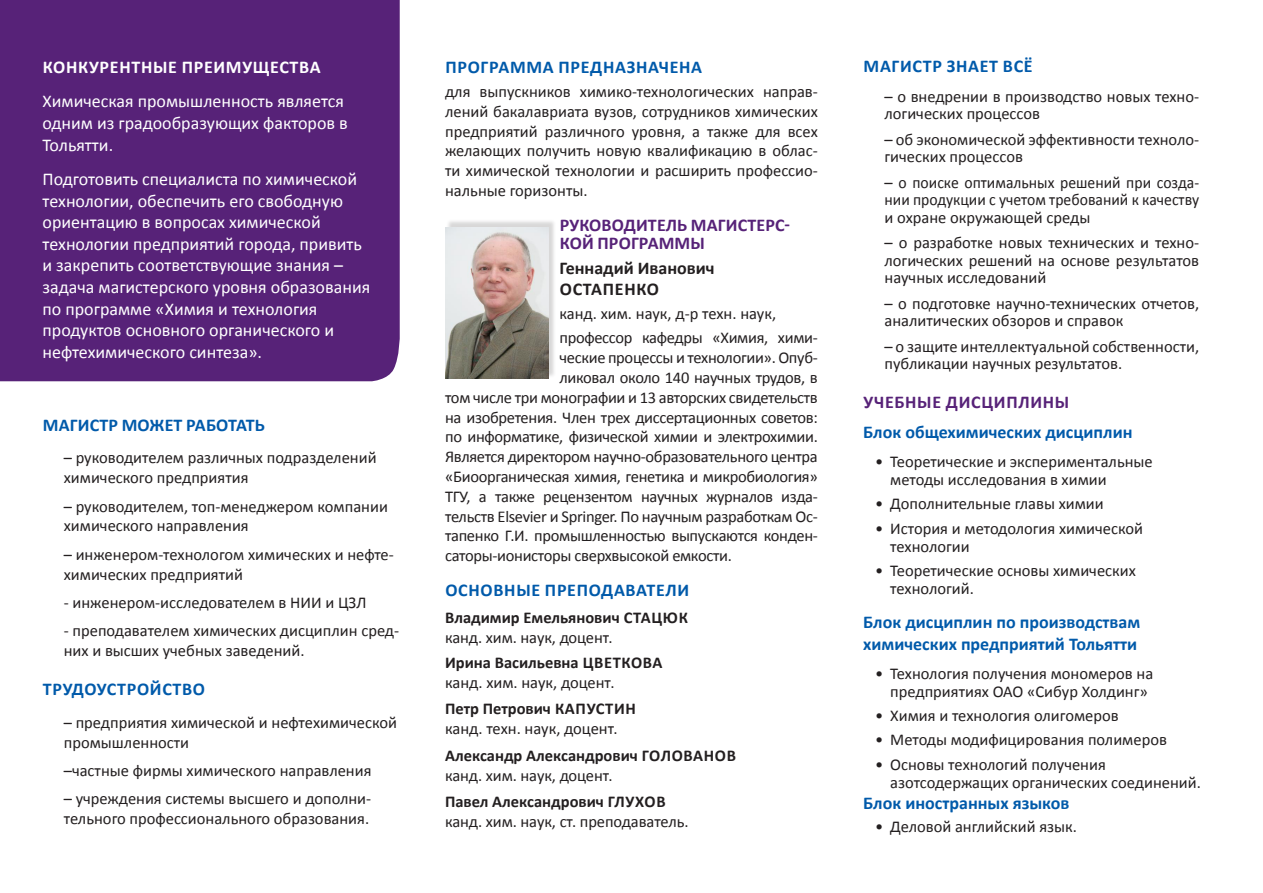
<style>
.page{position:relative;width:1263px;height:893px;background:#fff}
.page>*{position:absolute;margin:0;border:0;box-sizing:border-box;transform-origin:0 0}
.заголовки{font:18px/21.6px "Calibri";color:#fff}
.заг2{font:700 18px/21.6px "Calibri";color:#015aaa}
.заголовки-2{font:700 18px "Calibri";letter-spacing:.04em;color:#015aaa}
._11_авто{font:700 18px/18px "Calibri";letter-spacing:.01em;color:#572278}
.текст{font:700 18px/21px "Calibri";color:#231f20}
.заголовки-3{font:700 18px "Calibri";letter-spacing:.04em;color:#fff}
.текст-2{font:700 18px "Calibri";letter-spacing:.04em;color:#015aaa}
.текст-3{font:700 18px "Calibri";letter-spacing:.01em;color:#015aaa}
.заголовки-4{font:700 18px "Calibri";letter-spacing:.04em;color:#572278}
._11_авто-2{font:16.5px/19.8px "Calibri";letter-spacing:-.015em;color:#231f20}
.заголовки-5{font:16.5px/17.2px "Calibri";color:#231f20}
._11_авто-3{font:700 16.5px "Calibri";color:#231f20}
</style>
<div class="page">
<div style="left:0;top:0;width:400px;height:381px;background:#572278"></div>
<div style="left:446px;top:220px;width:111px;height:158px;background:#231f20;opacity:.18"></div>
<img style="left:445px;top:227px;width:104px;height:151px">
<p class="заголовки-3" style="left:43px;top:56px;width:279px">КОНКУРЕНТНЫЕ ПРЕИМУЩЕСТВА</p>
<p class="заголовки" style="left:43px;top:91px;width:307px">Химическая промышленность является одним из градообразующих факторов в<br>Тольятти.</p>
<p class="заголовки" style="left:43px;top:168px;width:329px">Подготовить специалиста по химической технологии, обеспечить его свободную ориентацию в вопросах химической технологии предприятий города, привить и закрепить соответствующие знания – задача магистерского уровня образования по программе «Химия и технология продуктов основного органического и нефтехимического синтеза».</p>
<p class="текст-3" style="left:43px;top:413px;width:223px">МАГИСТР МОЖЕТ РАБОТАТЬ</p>
<p class="_11_авто-2" style="left:64px;top:448px;width:314px">– руководителем различных подразделений химического предприятия</p>
<p class="_11_авто-2" style="left:64px;top:496px;width:326px">– руководителем, топ-менеджером компании химического направления</p>
<p class="_11_авто-2" style="left:64px;top:544px;width:332px">– инженером-технологом химических и нефте&shy;химических предприятий</p>
<p class="_11_авто-2" style="left:64px;top:592px;width:304px">- инженером-исследователем в НИИ и ЦЗЛ</p>
<p class="_11_авто-2" style="left:64px;top:621px;width:337px">- преподавателем химических дисциплин сред&shy;них и высших учебных заведений.</p>
<p class="заголовки-2" style="left:43px;top:678px;width:164px">ТРУДОУСТРОЙСТВО</p>
<p class="_11_авто-2" style="left:64px;top:712px;width:335px">– предприятия химической и нефтехимической промышленности</p>
<p class="_11_авто-2" style="left:64px;top:760px;width:309px">–частные фирмы химического направления</p>
<p class="_11_авто-2" style="left:64px;top:789px;width:309px">– учреждения системы высшего и дополни&shy;тельного профессионального образования.</p>
<p class="заголовки-2" style="left:445px;top:56px;width:258px">ПРОГРАММА ПРЕДНАЗНАЧЕНА</p>
<p class="заголовки-5" style="left:445px;top:82px;width:374px;line-height:19.8px;text-align:justify">для выпускников химико-технологических направ&shy;лений бакалавриата вузов, сотрудников химических предприятий различного уровня, а также для всех желающих получить новую квалификацию в облас&shy;ти химической технологии и расширить профессио&shy;нальные горизонты.</p>
<p class="_11_авто" style="left:560px;top:216px;width:232px">РУКОВОДИТЕЛЬ МАГИСТЕРС-<br>КОЙ ПРОГРАММЫ</p>
<p class="текст" style="left:559px;top:258px;width:157px">Геннадий Иванович<br>ОСТАПЕНКО</p>
<p class="_11_авто-2" style="left:559px;top:304px;width:218px">канд. хим. наук, д-р техн. наук,</p>
<p class="_11_авто-2" style="left:559px;top:328px;width:260px">профессор кафедры «Химия, хими-</p>
<p class="_11_авто-2" style="left:559px;top:348px;width:260px">ческие процессы и технологии». Опуб-</p>
<p class="_11_авто-2" style="left:559px;top:368px;width:260px">ликовал около 140 научных трудов, в</p>
<p class="_11_авто-2" style="left:445px;top:388px;width:374px">том числе три монографии и 13 авторских свидетельств</p>
<p class="_11_авто-2" style="left:445px;top:407px;width:374px">на изобретения. Член трех диссертационных советов:</p>
<p class="_11_авто-2" style="left:445px;top:427px;width:374px">по информатике, физической химии и электрохимии.</p>
<p class="_11_авто-2" style="left:445px;top:447px;width:374px">Является директором научно-образовательного центра</p>
<p class="_11_авто-2" style="left:445px;top:467px;width:374px">«Биоорганическая химия, генетика и микробиология»</p>
<p class="_11_авто-2" style="left:445px;top:487px;width:374px">ТГУ, а также рецензентом научных журналов изда-</p>
<p class="_11_авто-2" style="left:445px;top:506px;width:374px">тельств Elsevier и Springer. По научным разработкам Ос-</p>
<p class="_11_авто-2" style="left:445px;top:526px;width:374px">тапенко Г.И. промышленностью выпускаются конден-</p>
<p class="_11_авто-2" style="left:445px;top:546px;width:288px">саторы-ионисторы сверхвысокой емкости.</p>
<p class="текст-2" style="left:445px;top:579px;width:245px">ОСНОВНЫЕ ПРЕПОДАВАТЕЛИ</p>
<p class="_11_авто-3" style="left:445px;top:607px;width:244px">Владимир Емельянович СТАЦЮК</p>
<p class="_11_авто-2" style="left:445px;top:627px;width:169px">канд. хим. наук, доцент.</p>
<p class="_11_авто-3" style="left:445px;top:652px;width:219px">Ирина Васильевна ЦВЕТКОВА</p>
<p class="_11_авто-2" style="left:445px;top:672px;width:171px">канд. хим. наук, доцент.</p>
<p class="_11_авто-3" style="left:445px;top:698px;width:192px">Петр Петрович КАПУСТИН</p>
<p class="_11_авто-2" style="left:445px;top:719px;width:174px">канд. техн. наук, доцент.</p>
<p class="_11_авто-3" style="left:445px;top:745px;width:292px">Александр Александрович ГОЛОВАНОВ</p>
<p class="_11_авто-2" style="left:445px;top:765px;width:169px">канд. хим. наук, доцент.</p>
<p class="_11_авто-3" style="left:445px;top:791px;width:222px">Павел Александрович ГЛУХОВ</p>
<p class="_11_авто-2" style="left:445px;top:812px;width:245px">канд. хим. наук, ст. преподаватель.</p>
<p class="заголовки-2" style="left:864px;top:54px;width:171px">МАГИСТР ЗНАЕТ ВСЁ</p>
<p class="заголовки-5" style="left:884px;top:88px;width:316px">– о внедрении в производство новых техно&shy;логических процессов</p>
<p class="заголовки-5" style="left:884px;top:131px;width:316px">– об экономической эффективности техноло&shy;гических процессов</p>
<p class="заголовки-5" style="left:884px;top:174px;width:316px;text-align:justify">– о поиске оптимальных решений при созда&shy;нии продукции с учетом требований к качеству и охране окружающей среды</p>
<p class="заголовки-5" style="left:884px;top:234px;width:316px;text-align:justify">– о разработке новых технических и техно&shy;логических решений на основе результатов научных исследований</p>
<p class="заголовки-5" style="left:884px;top:294px;width:316px">– о подготовке научно-технических отчетов, аналитических обзоров и справок</p>
<p class="заголовки-5" style="left:884px;top:337px;width:316px">– о защите интеллектуальной собственности, публикации научных результатов.</p>
<p class="заголовки-4" style="left:864px;top:391px;width:207px">УЧЕБНЫЕ ДИСЦИПЛИНЫ</p>
<p class="заг2" style="left:863px;top:421px;width:271px">Блок общехимических дисциплин</p>
<p class="заголовки-5" style="left:890px;top:452px;width:264px;line-height:18px;text-indent:-15px">• Теоретические и экспериментальные методы исследования в химии</p>
<p class="заголовки-5" style="left:875px;top:495px;width:230px">• Дополнительные главы химии</p>
<p class="заголовки-5" style="left:890px;top:519px;width:254px;line-height:18px;text-indent:-15px">• История и методология химической технологии</p>
<p class="заголовки-5" style="left:890px;top:561px;width:247px;line-height:18px;text-indent:-15px">• Теоретические основы химических технологий.</p>
<p class="заг2" style="left:863px;top:611px;width:278px">Блок дисциплин по производствам химических предприятий Тольятти</p>
<p class="заголовки-5" style="left:875px;top:664px;width:279px;line-height:18px;text-align:center">• Технология получения мономеров на предприятиях ОАО «Сибур Холдинг»</p>
<p class="заголовки-5" style="left:875px;top:707px;width:245px">• Химия и технология олигомеров</p>
<p class="заголовки-5" style="left:875px;top:731px;width:293px">• Методы модифицирования полимеров</p>
<p class="заголовки-5" style="left:890px;top:755px;width:312px;line-height:18px;text-indent:-15px">• Основы технологий получения азотсодержащих органических соединений.</p>
<p class="заг2" style="left:863px;top:792px;width:208px">Блок иностранных языков</p>
<p class="заголовки-5" style="left:875px;top:817px;width:203px">• Деловой английский язык.</p>
</div>
